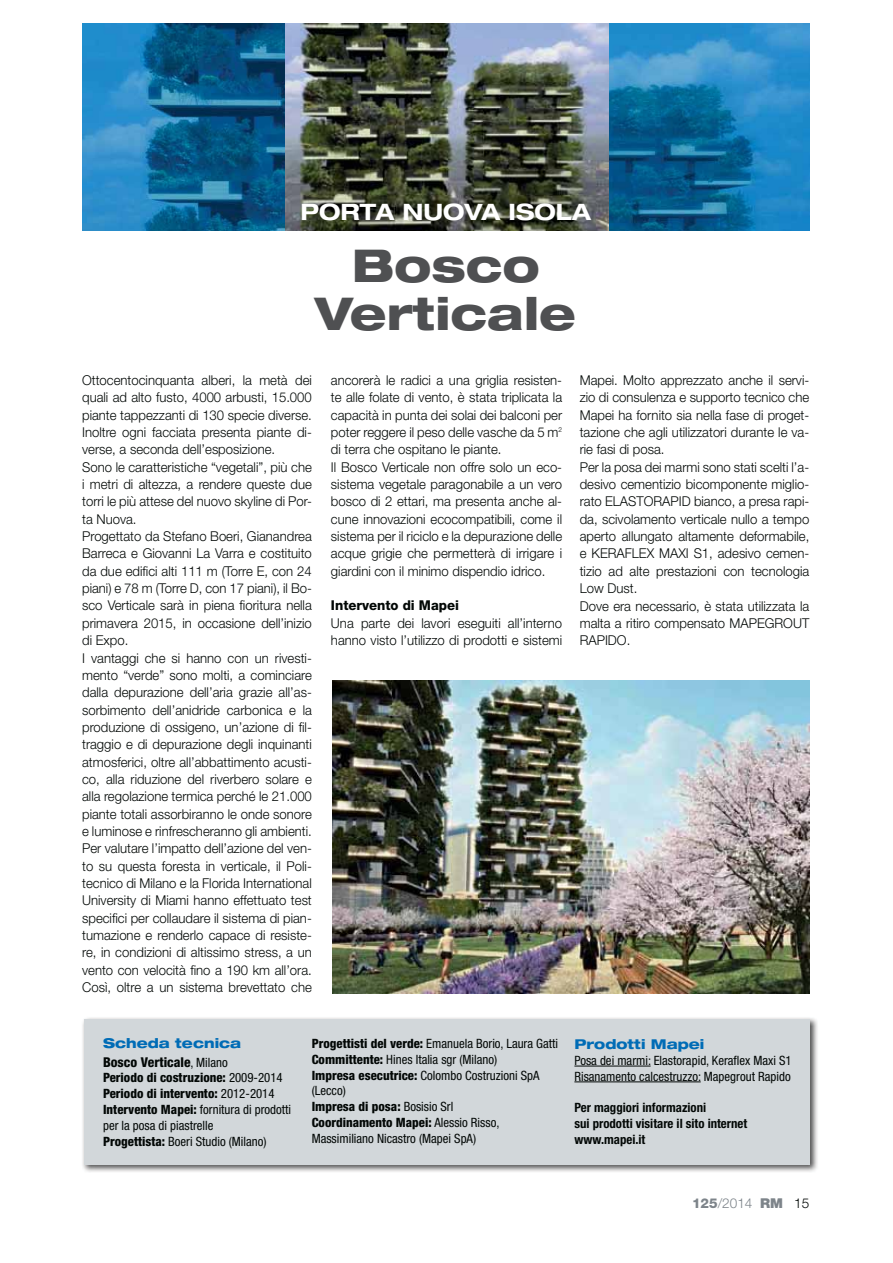
<style>
.page{position:relative;width:893px;height:1263px;background:#fff}
.page>*{position:absolute;margin:0;border:0;box-sizing:border-box;transform-origin:0 0}
.t1{font:800 expanded 45.3px/48.3px "Helvetica Neue LT Std";color:#4f5052;text-align:center}
.t2{font:700 expanded 22.65px "Helvetica Neue LT Std";color:#fff}
.t3{font:300 13.5px/17.4px "Helvetica Neue LT Std";color:#030806}
.t4{font:800 condensed 13.5px/18.1px "Helvetica Neue LT Std";color:#030806}
.t5{font:800 13.5px "Helvetica Neue LT Std";color:#030806}
.t6{font:800 expanded 13.5px "Helvetica Neue LT Std";color:#006cb6}
.t7{font:300 13.5px "Helvetica Neue LT Std";color:#7d848a}
.t8{font:condensed 12.75px/15.9px "Helvetica Neue LT Std";color:#030806}
.t9{font:700 condensed 12.75px/15.9px "Helvetica Neue LT Std";color:#030806}
.s1{font-stretch:expanded;color:#006cb6}
.s2{font-weight:400;font-size:12.75px}
.s3{font-weight:800}
.s4{font-weight:900}
.s5{color:#030806}
</style>
<div class="page">
<img style="left:82px;top:23px;width:727px;height:208px">
<img style="left:82px;top:1018px;width:736px;height:154px">
<div style="left:84px;top:1019px;width:725px;height:145px;background:#d2d7da"></div>
<img style="left:285px;top:23px;width:323px;height:208px">
<hr style="left:574px;top:1066px;width:76px;height:1px;background:#030806">
<hr style="left:574px;top:1082px;width:126px;height:1px;background:#030806">
<img style="left:332px;top:681px;width:477px;height:312px">
<h2 class="t2" style="left:300px;top:199px;width:292px">PORTA NUOVA ISOLA</h2>
<h1 class="t1" style="left:315px;top:246px;width:262px">Bosco<br>Verticale</h1>
<p class="t3" style="left:82px;top:373px;width:231px">Ottocentocinquanta alberi, la metà dei quali ad alto fusto, 4000 arbusti, 15.000 piante tappezzanti di 130 specie diverse.<br>Inoltre ogni facciata presenta piante di&shy;verse, a seconda dell’esposizione.<br>Sono le caratteristiche “vegetali”, più che i metri di altezza, a rendere queste due torri le più attese del nuovo skyline di Por&shy;ta Nuova.<br>Progettato da Stefano Boeri, Gianandrea Barreca e Giovanni La Varra e costituito da due edifici alti 111 m (Torre E, con 24 piani) e 78 m (Torre D, con 17 piani), il Bo&shy;sco Verticale sarà in piena fioritura nella primavera 2015, in occasione dell’inizio di Expo.<br>I vantaggi che si hanno con un rivesti&shy;mento “verde” sono molti, a cominciare dalla depurazione dell’aria grazie all’as&shy;sorbimento dell’anidride carbonica e la produzione di ossigeno, un’azione di fil&shy;traggio e di depurazione degli inquinanti atmosferici, oltre all’abbattimento acusti&shy;co, alla riduzione del riverbero solare e alla regolazione termica perché le 21.000 piante totali assorbiranno le onde sonore e luminose e rinfrescheranno gli ambienti.<br>Per valutare l’impatto dell’azione del ven&shy;to su questa foresta in verticale, il Poli&shy;tecnico di Milano e la Florida International University di Miami hanno effettuato test specifici per collaudare il sistema di pian&shy;tumazione e renderlo capace di resiste&shy;re, in condizioni di altissimo stress, a un vento con velocità fino a 190 km all’ora.<br>Così, oltre a un sistema brevettato che</p>
<p class="t3" style="left:331px;top:373px;width:233px">ancorerà le radici a una griglia resisten&shy;te alle folate di vento, è stata triplicata la capacità in punta dei solai dei balconi per poter reggere il peso delle vasche da 5 m<sup>2 </sup>di terra che ospitano le piante.<br>Il Bosco Verticale non offre solo un eco&shy;sistema vegetale paragonabile a un vero bosco di 2 ettari, ma presenta anche al&shy;cune innovazioni ecocompatibili, come il sistema per il riciclo e la depurazione delle acque grigie che permetterà di irrigare i giardini con il minimo dispendio idrico.</p>
<p class="t5" style="left:331px;top:601px;width:130px">Intervento di Mapei</p>
<p class="t3" style="left:331px;top:616px;width:233px">Una parte dei lavori eseguiti all’interno hanno visto l’utilizzo di prodotti e sistemi</p>
<p class="t3" style="left:579px;top:373px;width:231px">Mapei. Molto apprezzato anche il servi&shy;zio di consulenza e supporto tecnico che Mapei ha fornito sia nella fase di proget&shy;tazione che agli utilizzatori durante le va&shy;rie fasi di posa.<br>Per la posa dei marmi sono stati scelti l’a&shy;desivo cementizio bicomponente miglio&shy;rato ELASTORAPID bianco, a presa rapi&shy;da, scivolamento verticale nullo a tempo aperto allungato altamente deformabile, e KERAFLEX MAXI S1, adesivo cemen&shy;tizio ad alte prestazioni con tecnologia Low Dust.<br>Dove era necessario, è stata utilizzata la malta a ritiro compensato MAPEGROUT RAPIDO.</p>
<p class="t4" style="left:103px;top:1036px;width:140px"><span class="s1">Scheda tecnica<br></span>Bosco Verticale<span class="s2">, Milano</span></p>
<p class="t8" style="left:103px;top:1071px;width:189px"><span class="s3">Periodo di costruzione:</span> 2009-2014<br><span class="s3">Periodo di intervento:</span> 2012-2014<br><span class="s3">Intervento Mapei:</span> fornitura di prodotti per la posa di piastrelle<br><span class="s3">Progettista:</span> Boeri Studio (Milano)</p>
<p class="t8" style="left:312px;top:1037px;width:248px"><span class="s3">Progettisti del verde:</span> Emanuela Borio, Laura Gatti <span class="s3">Committente:</span> Hines Italia sgr (Milano)<br><span class="s3">Impresa esecutrice:</span> Colombo Costruzioni SpA (Lecco)<br><span class="s3">Impresa di posa:</span> Bosisio Srl<br><span class="s3">Coordinamento Mapei:</span> Alessio Risso, Massimiliano Nicastro (Mapei SpA)</p>
<p class="t6" style="left:574px;top:1039px;width:131px">Prodotti Mapei</p>
<p class="t8" style="left:574px;top:1054px;width:219px">Posa dei marmi: Elastorapid, Keraflex Maxi S1<br>Risanamento calcestruzzo: Mapegrout Rapido</p>
<p class="t9" style="left:574px;top:1101px;width:174px">Per maggiori informazioni<br>sui prodotti visitare il sito internet www.mapei.it</p>
<p class="t7" style="left:692px;top:1198px;width:119px"><span class="s3">125</span>/2014 <span class="s4">RM</span> <span class="s5">15</span></p>
</div>
